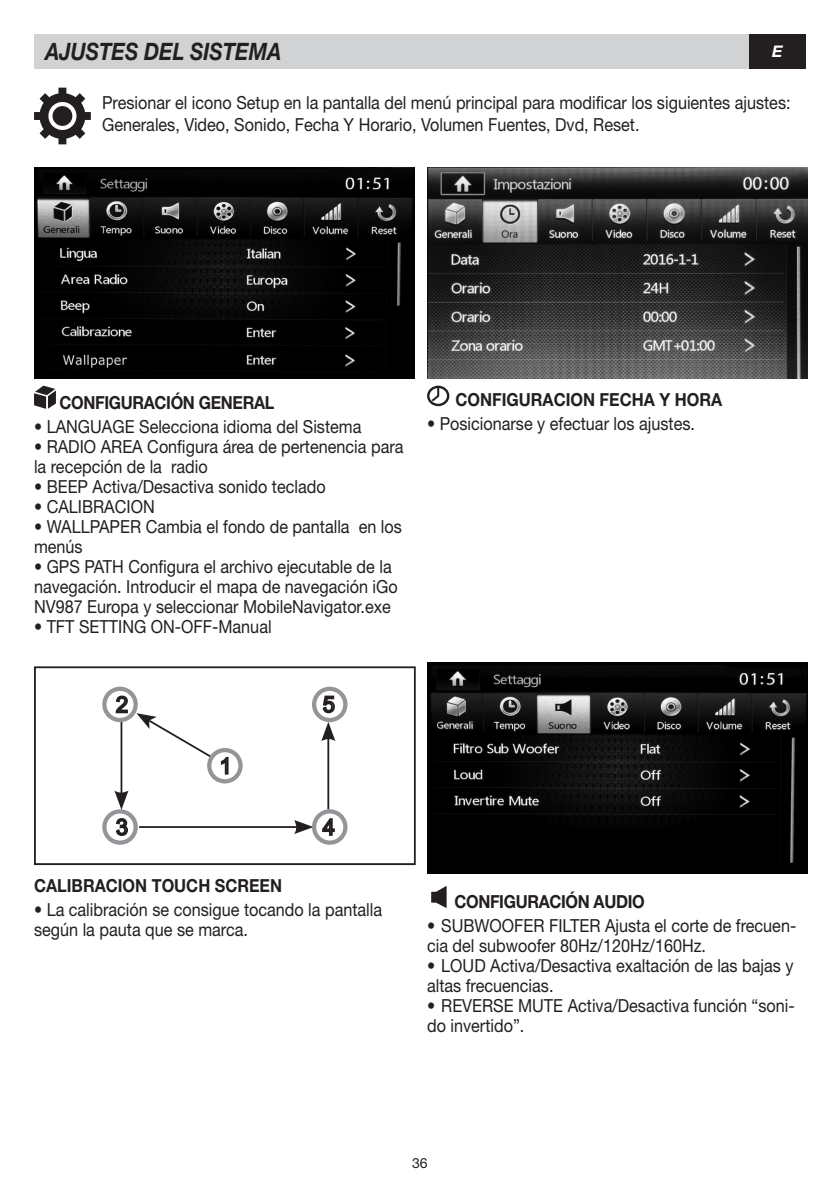
<style>
.page{position:relative;width:840px;height:1191px;background:#fff}
.page>*{position:absolute;margin:0;border:0;box-sizing:border-box;transform-origin:0 0}
.t1{font:italic 700 24px "Helvetica Neue";color:#231f20;scale:.85 1}
.t2{font:18px/20px "Helvetica Neue";color:#231f20;scale:.9 1}
.t3{font:700 18px "Helvetica Neue";color:#231f20;scale:.9 1}
.t4{font:700 18px "Helvetica Neue";letter-spacing:-.02em;color:#231f20;scale:.9 1}
.t5{font:italic 700 16px "Helvetica Neue";color:#fff}
.t6{font:14px "Helvetica Neue";color:#231f20}
</style>
<div class="page">
<div style="left:34px;top:34px;width:771px;height:34px;background:#d1d2d4"></div>
<div style="left:748px;top:34px;width:57px;height:34px;background:#231f20"></div>
<img style="left:34px;top:167px;width:380px;height:212px">
<img style="left:427px;top:662px;width:380px;height:212px">
<img style="left:427px;top:167px;width:380px;height:212px">
<svg style="left:34px;top:385px;width:22px;height:24px"></svg>
<svg style="left:431px;top:886px;width:15px;height:22px"></svg>
<svg style="left:34px;top:88px;width:57px;height:56px"></svg>
<div style="left:52px;top:106px;width:20px;height:20px;background:#231f20;border-radius:50%"></div>
<div style="left:427px;top:385px;width:22px;height:21px;border:2px solid #231f20;border-radius:50%"></div>
<svg style="left:429px;top:386px;width:11px;height:17px"></svg>
<div style="left:34px;top:666px;width:381px;height:199px;border:2px solid #231f20"></div>
<svg style="left:102px;top:686px;width:246px;height:159px"></svg>
<h1 class="t1" style="left:45px;top:37px;width:279px">AJUSTES DEL SISTEMA</h1>
<p class="t5" style="left:771px;top:42px;width:12px">E</p>
<p class="t2" style="left:102px;top:92px;width:766px;line-height:21.6px">Presionar el icono Setup en la pantalla del menú principal para modificar los siguientes ajustes:<br>Generales, Video, Sonido, Fecha Y Horario, Volumen Fuentes, Dvd, Reset.</p>
<p class="t4" style="left:60px;top:391px;width:240px">CONFIGURACIÓN GENERAL</p>
<p class="t2" style="left:34px;top:416px;width:365px">• LANGUAGE Selecciona idioma del Sistema</p>
<p class="t2" style="left:34px;top:436px;width:412px">• RADIO AREA Configura área de pertenencia para la recepción de la radio</p>
<p class="t2" style="left:34px;top:476px;width:325px">• BEEP Activa/Desactiva sonido teclado</p>
<p class="t2" style="left:34px;top:496px;width:135px">• CALIBRACION</p>
<p class="t2" style="left:34px;top:516px;width:410px">• WALLPAPER Cambia el fondo de pantalla en los menús</p>
<p class="t2" style="left:34px;top:556px;width:405px">• GPS PATH Configura el archivo ejecutable de la navegación. Introducir el mapa de navegación iGo<br>NV987 Europa y seleccionar MobileNavigator.exe</p>
<p class="t2" style="left:34px;top:616px;width:265px">• TFT SETTING ON-OFF-Manual</p>
<p class="t3" style="left:455px;top:388px;width:298px">CONFIGURACION FECHA Y HORA</p>
<p class="t2" style="left:427px;top:413px;width:299px">• Posicionarse y efectuar los ajustes.</p>
<p class="t3" style="left:34px;top:874px;width:277px">CALIBRACION TOUCH SCREEN</p>
<p class="t2" style="left:34px;top:899px;width:388px">• La calibración se consigue tocando la pantalla según la pauta que se marca.</p>
<p class="t4" style="left:454px;top:890px;width:213px">CONFIGURACIÓN AUDIO</p>
<p class="t2" style="left:427px;top:915px;width:411px">• SUBWOOFER FILTER Ajusta el corte de frecuen&shy;cia del subwoofer 80Hz/120Hz/160Hz.</p>
<p class="t2" style="left:427px;top:955px;width:408px">• LOUD Activa/Desactiva exaltación de las bajas y altas frecuencias.</p>
<p class="t2" style="left:427px;top:995px;width:410px">• REVERSE MUTE Activa/Desactiva función “soni&shy;do invertido”.</p>
<p class="t6" style="left:412px;top:1154px;width:17px">36</p>
</div>
